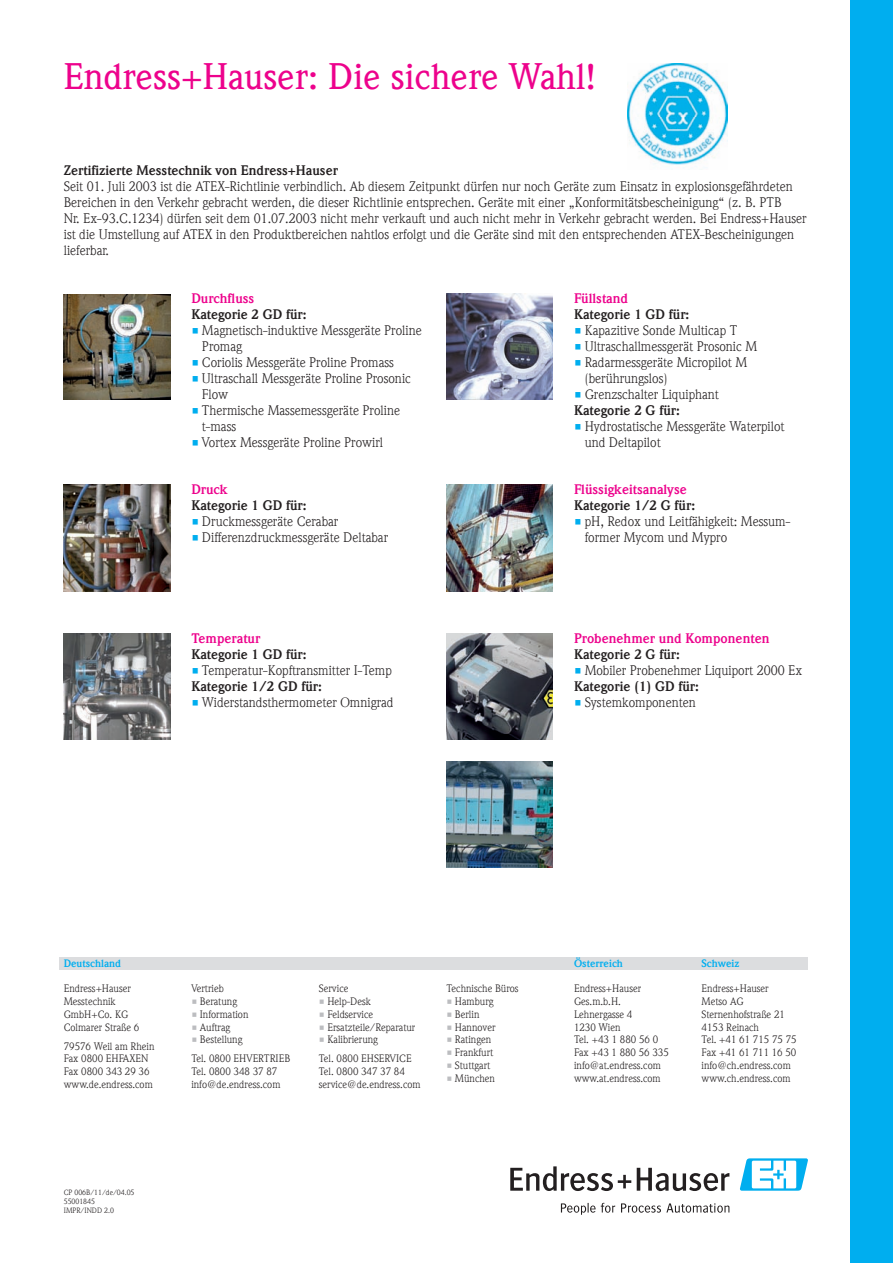
<style>
.page{position:relative;width:893px;height:1263px;background:#fff}
.page>*{position:absolute;margin:0;border:0;box-sizing:border-box;transform-origin:0 0}
.t1{font:500 36px "E+H Weidemann Com";color:#ed028c}
.t2{font:13.5px/15.9px "E+H Weidemann Com";color:#231f20}
.t3{font:700 13.5px "E+H Weidemann Com";color:#231f20}
.t4{font:700 13.5px "E+H Weidemann Com";color:#ed028c}
.t5{font:10.5px/12.8px "E+H Weidemann Com";color:#231f20}
.t6{font:700 10.5px "E+H Weidemann Com";color:#00aeef}
.t7{font:7.5px/9px "E+H Weidemann Com";color:#231f20}
.s1{color:#00aeef}
.s2{font-weight:700}
.s3{color:#bcbdc0}
</style>
<div class="page">
<svg style="left:510px;top:1166px;width:121px;height:25px"></svg>
<svg style="left:637px;top:1168px;width:92px;height:23px"></svg>
<svg style="left:621px;top:1203px;width:108px;height:10px"></svg>
<svg style="left:561px;top:1203px;width:54px;height:11px"></svg>
<svg style="left:740px;top:1158px;width:68px;height:33px"></svg>
<div style="left:60px;top:957px;width:748px;height:12px;background:#dcdddf"></div>
<img style="left:64px;top:295px;width:106px;height:104px">
<img style="left:64px;top:485px;width:106px;height:106px">
<img style="left:446px;top:485px;width:107px;height:106px">
<img style="left:64px;top:634px;width:106px;height:106px">
<img style="left:446px;top:634px;width:107px;height:106px">
<img style="left:446px;top:293px;width:107px;height:107px">
<img style="left:446px;top:761px;width:107px;height:106px">
<div style="left:850px;top:0;width:43px;height:1263px;background:#00aeef"></div>
<img style="left:627px;top:64px;width:100px;height:101px">
<h1 class="t1" style="left:64px;top:56px;width:534px">Endress+Hauser: Die sichere Wahl!</h1>
<p class="t3" style="left:64px;top:163px;width:276px">Zertifizierte Messtechnik von Endress+Hauser</p>
<p class="t2" style="left:64px;top:179px;width:744px">Seit 01. Juli 2003 ist die ATEX-Richtlinie verbindlich. Ab diesem Zeitpunkt dürfen nur noch Geräte zum Einsatz in explosionsgefährdeten Bereichen in den Verkehr gebracht werden, die dieser Richtlinie entsprechen. Geräte mit einer „Konformitätsbescheinigung“ (z. B. PTB<br>Nr. Ex-93.C.1234) dürfen seit dem 01.07.2003 nicht mehr verkauft und auch nicht mehr in Verkehr gebracht werden. Bei Endress+Hauser ist die Umstellung auf ATEX in den Produktbereichen nahtlos erfolgt und die Geräte sind mit den entsprechenden ATEX-Bescheinigungen lieferbar.</p>
<p class="t4" style="left:191px;top:290px;width:65px">Durchfluss</p>
<p class="t3" style="left:191px;top:306px;width:117px">Kategorie 2 GD für:</p>
<p class="t2" style="left:202px;top:323px;width:221px;text-indent:-11px"><span class="s1">•</span> Magnetisch-induktive Messgeräte Proline<br>Promag</p>
<p class="t2" style="left:191px;top:354px;width:204px"><span class="s1">•</span> Coriolis Messgeräte Proline Promass</p>
<p class="t2" style="left:202px;top:370px;width:211px;text-indent:-11px"><span class="s1">•</span> Ultraschall Messgeräte Proline Prosonic<br>Flow</p>
<p class="t2" style="left:202px;top:402px;width:200px;text-indent:-11px"><span class="s1">•</span> Thermische Massemessgeräte Proline t-mass</p>
<p class="t2" style="left:191px;top:434px;width:193px"><span class="s1">•</span> Vortex Messgeräte Proline Prowirl</p>
<p class="t4" style="left:191px;top:482px;width:38px">Druck</p>
<p class="t3" style="left:191px;top:498px;width:117px">Kategorie 1 GD für:</p>
<p class="t2" style="left:191px;top:514px;width:149px"><span class="s1">•</span> Druckmessgeräte Cerabar</p>
<p class="t2" style="left:191px;top:530px;width:198px"><span class="s1">•</span> Differenzdruckmessgeräte Deltabar</p>
<p class="t4" style="left:191px;top:631px;width:71px">Temperatur</p>
<p class="t3" style="left:191px;top:646px;width:117px">Kategorie 1 GD für:</p>
<p class="t2" style="left:191px;top:663px;width:202px"><span class="s1">•</span> Temperatur-Kopftransmitter I-Temp<br><span class="s2">Kategorie 1/2 GD für:</span></p>
<p class="t2" style="left:191px;top:695px;width:204px"><span class="s1">•</span> Widerstandsthermometer Omnigrad</p>
<p class="t4" style="left:574px;top:290px;width:56px">Füllstand</p>
<p class="t3" style="left:574px;top:306px;width:117px">Kategorie 1 GD für:</p>
<p class="t2" style="left:574px;top:323px;width:165px"><span class="s1">•</span> Kapazitive Sonde Multicap T</p>
<p class="t2" style="left:574px;top:338px;width:185px"><span class="s1">•</span> Ultraschallmessgerät Prosonic M</p>
<p class="t2" style="left:585px;top:354px;width:164px;text-indent:-11px"><span class="s1">•</span> Radarmessgeräte Micropilot M (berührungslos)</p>
<p class="t2" style="left:574px;top:386px;width:146px"><span class="s1">•</span> Grenzschalter Liquiphant<br><span class="s2">Kategorie 2 G für:</span></p>
<p class="t2" style="left:585px;top:418px;width:201px;text-indent:-11px"><span class="s1">•</span> Hydrostatische Messgeräte Waterpilot und Deltapilot</p>
<p class="t4" style="left:574px;top:482px;width:114px">Flüssigkeitsanalyse</p>
<p class="t3" style="left:574px;top:498px;width:123px">Kategorie 1/2 G für:</p>
<p class="t2" style="left:585px;top:514px;width:207px;text-indent:-11px"><span class="s1">•</span> pH, Redox und Leitfähigkeit: Messum&shy;former Mycom und Mypro</p>
<p class="t4" style="left:574px;top:631px;width:197px">Probenehmer und Komponenten</p>
<p class="t3" style="left:574px;top:646px;width:107px">Kategorie 2 G für:</p>
<p class="t2" style="left:574px;top:663px;width:230px"><span class="s1">•</span> Mobiler Probenehmer Liquiport 2000 Ex<br><span class="s2">Kategorie (1) GD für:</span></p>
<p class="t2" style="left:574px;top:695px;width:123px"><span class="s1">•</span> Systemkomponenten</p>
<p class="t6" style="left:64px;top:957px;width:59px">Deutschland</p>
<p class="t5" style="left:64px;top:982px;width:77px">Endress+Hauser<br>Messtechnik<br>GmbH+Co. KG<br>Colmarer Straße 6</p>
<p class="t5" style="left:64px;top:1040px;width:92px">79576 Weil am Rhein<br>Fax 0800 EHFAXEN<br>Fax 0800 343 29 36 www.de.endress.com</p>
<p class="t5" style="left:191px;top:982px;width:34px">Vertrieb</p>
<p class="t5" style="left:191px;top:995px;width:47px"><span class="s3">•</span> Beratung</p>
<p class="t5" style="left:191px;top:1008px;width:59px"><span class="s3">•</span> Information</p>
<p class="t5" style="left:191px;top:1021px;width:40px"><span class="s3">•</span> Auftrag</p>
<p class="t5" style="left:191px;top:1030px;width:100px;line-height:19px"><span class="s3">•</span> Bestellung<br>Tel. 0800 EHVERTRIEB</p>
<p class="t5" style="left:191px;top:1065px;width:91px">Tel. 0800 348 37 87 info@de.endress.com</p>
<p class="t5" style="left:319px;top:982px;width:31px">Service</p>
<p class="t5" style="left:319px;top:995px;width:54px"><span class="s3">•</span> Help-Desk</p>
<p class="t5" style="left:319px;top:1008px;width:56px"><span class="s3">•</span> Feldservice</p>
<p class="t5" style="left:319px;top:1021px;width:98px"><span class="s3">•</span> Ersatzteile/Reparatur</p>
<p class="t5" style="left:319px;top:1030px;width:94px;line-height:19px"><span class="s3">•</span> Kalibrierung<br>Tel. 0800 EHSERVICE</p>
<p class="t5" style="left:319px;top:1065px;width:103px">Tel. 0800 347 37 84 service@de.endress.com</p>
<p class="t5" style="left:446px;top:982px;width:74px">Technische Büros</p>
<p class="t5" style="left:446px;top:995px;width:49px"><span class="s3">•</span> Hamburg</p>
<p class="t5" style="left:446px;top:1008px;width:35px"><span class="s3">•</span> Berlin</p>
<p class="t5" style="left:446px;top:1021px;width:51px"><span class="s3">•</span> Hannover</p>
<p class="t5" style="left:446px;top:1033px;width:46px"><span class="s3">•</span> Ratingen</p>
<p class="t5" style="left:446px;top:1046px;width:48px"><span class="s3">•</span> Frankfurt</p>
<p class="t5" style="left:446px;top:1059px;width:45px"><span class="s3">•</span> Stuttgart</p>
<p class="t5" style="left:446px;top:1072px;width:50px"><span class="s3">•</span> München</p>
<p class="t7" style="left:64px;top:1187px;width:72px">CP 006B/11/de/04.05<br>55001845<br>IMPR/INDD 2.0</p>
<p class="t6" style="left:574px;top:957px;width:50px">Österreich</p>
<p class="t5" style="left:574px;top:982px;width:96px">Endress+Hauser<br>Ges.m.b.H.<br>Lehnergasse 4<br>1230 Wien<br>Tel. +43 1 880 56 0<br>Fax +43 1 880 56 335 info@at.endress.com www.at.endress.com</p>
<p class="t6" style="left:702px;top:957px;width:39px">Schweiz</p>
<p class="t5" style="left:702px;top:982px;width:96px">Endress+Hauser<br>Metso AG<br>Sternenhofstraße 21<br>4153 Reinach<br>Tel. +41 61 715 75 75<br>Fax +41 61 711 16 50 info@ch.endress.com www.ch.endress.com</p>
</div>
